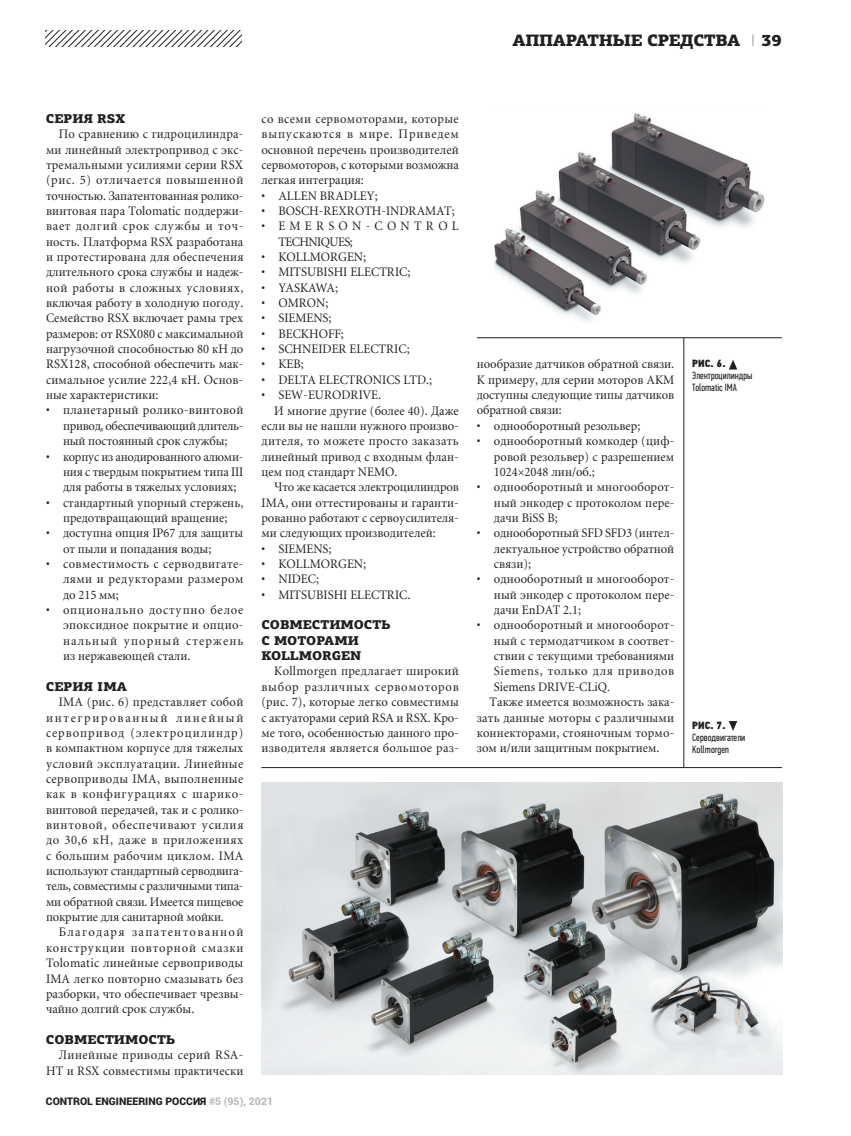
<style>
.page{position:relative;width:851px;height:1136px;background:#fff}
.page>*{position:absolute;margin:0;border:0;box-sizing:border-box;transform-origin:0 0}
.t1{font:900 16.5px "PF Agora Slab Pro";letter-spacing:-.02em;color:#231f20}
.t2{font:12.75px/15.3px "Miniature";color:#231f20;text-align:justify;scale:.96 1}
.t3{font:900 12.75px/15.3px "PF Agora Slab Pro";color:#231f20}
.t4{font:12.75px "Miniature";letter-spacing:.03em;color:#231f20;scale:.96 1}
.t5{font:12.75px/15.3px "Miniature";letter-spacing:.35em;color:#231f20;scale:.96 1}
.t6{font:12.75px "Miniature";letter-spacing:.02em;color:#231f20;scale:.96 1}
.t7{font:12.75px "Miniature";letter-spacing:.055em;color:#231f20;scale:.96 1}
.t8{font:12.75px "Miniature";letter-spacing:-.035em;color:#231f20;scale:.96 1}
.t9{font:10.5px/12px "PF Din Text Comp Pro";color:#231f20}
.t10{font:900 10.5px "Roboto";color:#231f20}
.t11{font:10.5px "PF Din Text Cond Pro X Black";color:#231f20}
.s1{font-family:"PF Din Text Pro";font-weight:100}
.s2{color:#bcbdc0}
</style>
<div class="page">
<svg style="left:46px;top:31px;width:195px;height:15px"></svg>
<img style="left:494px;top:113px;width:270px;height:209px">
<img style="left:261px;top:782px;width:520px;height:292px">
<svg style="left:729px;top:359px;width:8px;height:10px"></svg>
<svg style="left:729px;top:721px;width:8px;height:9px"></svg>
<hr style="left:477px;top:337px;width:304px;height:1px;background:#231f20">
<hr style="left:683px;top:338px;width:1px;height:429px;background:#231f20">
<hr style="left:261px;top:767px;width:520px;height:1px;background:#231f20">
<p class="t1" style="left:512px;top:31px;width:229px">АППАРАТНЫЕ СРЕДСТВА</p>
<p class="t1" style="left:751px;top:31px;width:32px"><span class="s1">I</span> 39</p>
<p class="t3" style="left:46px;top:111px;width:81px">СЕРИЯ RSX</p>
<p class="t2" style="left:46px;top:127px;width:207px;text-indent:13px">По сравнению с гидроцилиндра&shy;ми линейный электропривод с экс&shy;тремальными усилиями серии RSX (рис. 5) отличается повышенной точностью. Запатентованная ролико&shy;винтовая пара Tolomatic поддержи&shy;вает долгий срок службы и точ&shy;ность. Платформа RSX разработана и протестирована для обеспечения длительного срока службы и надеж&shy;ной работы в сложных условиях, включая работу в холодную погоду.<br>Семейство RSX включает рамы трех размеров: от RSX080 с максимальной нагрузочной способностью 80 кН до RSX128, способной обеспечить мак&shy;симальное усилие 222,4 кН. Основ&shy;ные характеристики:</p>
<p class="t2" style="left:63px;top:403px;width:189px;text-indent:-17px">• планетарный ролико-винтовой привод, обеспечивающий длитель&shy;ный постоянный срок службы;</p>
<p class="t2" style="left:63px;top:450px;width:189px;text-indent:-17px">• корпус из анодированного алюми&shy;ния с твердым покрытием типа III для работы в тяжелых условиях;</p>
<p class="t2" style="left:46px;top:496px;width:207px;text-align:center">• стандартный упорный стержень, предотвращающий вращение;</p>
<p class="t2" style="left:63px;top:526px;width:189px;text-indent:-17px">• доступна опция IP67 для защиты от пыли и попадания воды;</p>
<p class="t2" style="left:63px;top:557px;width:189px;text-indent:-17px">• совместимость с серводвигате&shy;лями и редукторами размером до 215 мм;</p>
<p class="t2" style="left:63px;top:603px;width:189px;text-indent:-17px">• опционально доступно белое эпоксидное покрытие и опцио&shy;нальный упорный стержень из нержавеющей стали.</p>
<p class="t3" style="left:46px;top:678px;width:82px">СЕРИЯ IMA</p>
<p class="t2" style="left:46px;top:695px;width:207px;text-indent:13px">IMA (рис. 6) представляет собой интегрированный линейный сервопривод (электроцилиндр) в компактном корпусе для тяжелых условий эксплуатации. Линейные сервоприводы IMA, выполненные как в конфигурациях с шарико&shy;винтовой передачей, так и с ролико&shy;винтовой, обеспечивают усилия до 30,6 кН, даже в приложениях с большим рабочим циклом. IMA используют стандартный серводвига&shy;тель, совместимы с различными типа&shy;ми обратной связи. Имеется пищевое покрытие для санитарной мойки.</p>
<p class="t2" style="left:46px;top:925px;width:207px;text-indent:13px">Благодаря запатентованной конструкции повторной смазки Tolomatic линейные сервоприводы IMA легко повторно смазывать без разборки, что обеспечивает чрезвы&shy;чайно долгий срок службы.</p>
<p class="t3" style="left:46px;top:1031px;width:131px">СОВМЕСТИМОCТЬ</p>
<p class="t2" style="left:46px;top:1048px;width:207px;text-align:right">Линейные приводы серий RSA-<br>HT и RSX совместимы практически</p>
<p class="t2" style="left:261px;top:112px;width:207px">со всеми сервомоторами, которые выпускаются в мире. Приведем основной перечень производителей сервомоторов, с которыми возможна легкая интеграция:</p>
<p class="t2" style="left:261px;top:189px;width:123px">• ALLEN BRADLEY;</p>
<p class="t2" style="left:261px;top:204px;width:203px">• BOSCH-REXROTH-INDRAMAT;</p>
<p class="t5" style="left:278px;top:219px;width:189px;text-indent:-17px">• EMERSON-CONTROL<br>TECHNIQUES;</p>
<p class="t2" style="left:261px;top:250px;width:111px">• KOLLMORGEN;</p>
<p class="t2" style="left:261px;top:265px;width:157px">• MITSUBISHI ELECTRIC;</p>
<p class="t8" style="left:261px;top:282px;width:81px">• YASKAWA;</p>
<p class="t2" style="left:261px;top:296px;width:71px">• OMRON;</p>
<p class="t2" style="left:261px;top:311px;width:75px">• SIEMENS;</p>
<p class="t2" style="left:261px;top:327px;width:87px">• BECKHOFF;</p>
<p class="t2" style="left:261px;top:342px;width:156px">• SCHNEIDER ELECTRIC;</p>
<p class="t2" style="left:261px;top:357px;width:46px">• KEB;</p>
<p class="t2" style="left:261px;top:373px;width:179px">• DELTA ELECTRONICS LTD.;</p>
<p class="t2" style="left:261px;top:388px;width:126px">• SEW-EURODRIVE.</p>
<p class="t2" style="left:274px;top:404px;width:194px">И многие другие (более 40). Даже</p>
<p class="t2" style="left:261px;top:419px;width:207px">если вы не нашли нужного произво-</p>
<p class="t4" style="left:261px;top:436px;width:207px">дителя, то можете просто заказать</p>
<p class="t2" style="left:261px;top:450px;width:207px">линейный привод с входным флан-</p>
<p class="t2" style="left:261px;top:465px;width:143px">цем под стандарт NEMO.</p>
<p class="t2" style="left:274px;top:480px;width:194px">Что же касается электроцилиндров</p>
<p class="t2" style="left:261px;top:496px;width:207px">IMA, они оттестированы и гаранти-</p>
<p class="t2" style="left:261px;top:511px;width:207px">рованно работают с сервоусилителя-</p>
<p class="t2" style="left:261px;top:526px;width:183px">ми следующих производителей:</p>
<p class="t2" style="left:261px;top:542px;width:75px">• SIEMENS;</p>
<p class="t2" style="left:261px;top:557px;width:111px">• KOLLMORGEN;</p>
<p class="t2" style="left:261px;top:572px;width:62px">• NIDEC;</p>
<p class="t2" style="left:261px;top:588px;width:157px">• MITSUBISHI ELECTRIC.</p>
<p class="t3" style="left:261px;top:617px;width:131px">СОВМЕСТИМОСТЬ<br>С МОТОРАМИ<br>KOLLMORGEN</p>
<p class="t2" style="left:261px;top:664px;width:207px;text-indent:13px">Kollmorgen предлагает широкий выбор различных сервомоторов (рис. 7), которые легко совместимы с актуаторами серий RSA и RSX. Кро&shy;ме того, особенностью данного про&shy;изводителя является большое раз-</p>
<p class="t10" style="left:46px;top:1093px;width:229px">CONTROL ENGINEERING РОССИЯ <span class="s2">#5 (95), 2021</span></p>
<p class="t2" style="left:477px;top:357px;width:207px">нообразие датчиков обратной связи.<br>К примеру, для серии моторов AKM доступны следующие типы датчиков обратной связи:</p>
<p class="t2" style="left:477px;top:419px;width:172px">• однооборотный резольвер;</p>
<p class="t2" style="left:494px;top:434px;width:189px;text-indent:-17px">• однооборотный комкодер (циф&shy;ровой резольвер) с разрешением 1024 2048 лин/об.;</p>
<p class="t2" style="left:494px;top:480px;width:189px;text-indent:-17px">• однооборотный и многооборот&shy;ный энкодер с протоколом пере&shy;дачи BiSS B;</p>
<p class="t2" style="left:494px;top:526px;width:189px;text-indent:-17px">• однооборотный SFD SFD3 (интел&shy;лектуальное устройство обратной связи);</p>
<p class="t2" style="left:494px;top:572px;width:189px;text-indent:-17px">• однооборотный и многооборот&shy;ный энкодер с протоколом пере&shy;дачи EnDAT 2.1;</p>
<p class="t2" style="left:477px;top:618px;width:207px">• однооборотный и многооборот-</p>
<p class="t2" style="left:494px;top:634px;width:189px">ный с термодатчиком в соответ-</p>
<p class="t2" style="left:494px;top:649px;width:189px">ствии с текущими требованиями</p>
<p class="t7" style="left:494px;top:666px;width:189px">Siemens, только для приводов</p>
<p class="t2" style="left:494px;top:680px;width:122px">Siemens DRIVE-CLiQ.</p>
<p class="t2" style="left:489px;top:695px;width:194px">Также имеется возможность зака-</p>
<p class="t6" style="left:477px;top:712px;width:207px">зать данные моторы с различными</p>
<p class="t2" style="left:477px;top:726px;width:207px">коннекторами, стояночным тормо-</p>
<p class="t2" style="left:477px;top:741px;width:192px">зом и/или защитным покрытием.</p>
<p class="t11" style="left:692px;top:357px;width:35px">РИС. 6.</p>
<p class="t9" style="left:692px;top:370px;width:62px">Электроцилиндры<br>Tolomatic IMA</p>
<p class="t11" style="left:692px;top:719px;width:35px">РИС. 7.</p>
<p class="t9" style="left:692px;top:732px;width:55px">Серводвигатели<br>Kollmorgen</p>
</div>
